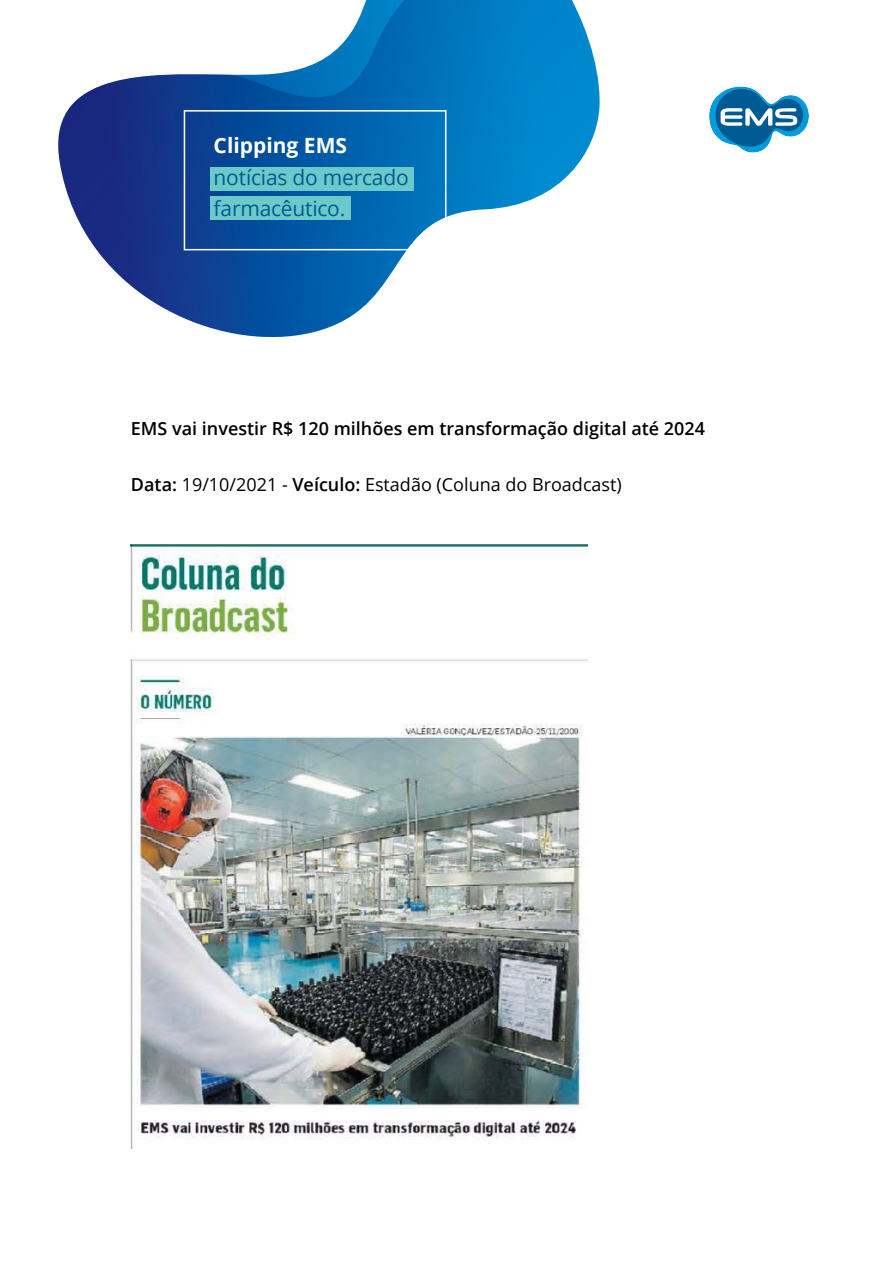
<style>
.page{position:relative;width:893px;height:1263px;background:#fff}
.page>*{position:absolute;margin:0;border:0;box-sizing:border-box;transform-origin:0 0}
.t1{font:21px/31.5px "Open Sans";letter-spacing:-.01em;color:#005a93}
.t2{font:700 21px "Open Sans";color:#fff}
.t3{font:600 18px "Open Sans";color:#000}
.t4{font:18px "Open Sans";color:#000}
.s1{font-weight:600}
</style>
<div class="page">
<svg style="left:58px;top:0;width:542px;height:338px"></svg>
<div style="left:184px;top:110px;width:262px;height:140px;border:2px solid #fff"></div>
<div style="left:210px;top:196px;width:140px;height:23px;background:#6cc9c9"></div>
<div style="left:210px;top:167px;width:203px;height:23px;background:#6cc9c9"></div>
<svg style="left:709px;top:86px;width:100px;height:67px"></svg>
<img style="left:131px;top:544px;width:457px;height:604px">
<p class="t2" style="left:214px;top:131px;width:135px">Clipping EMS</p>
<p class="t1" style="left:214px;top:161px;width:197px">notícias do mercado farmacêutico.</p>
<p class="t3" style="left:131px;top:416px;width:576px">EMS vai investir R$ 120 milhões em transformação digital até 2024</p>
<p class="t4" style="left:131px;top:472px;width:492px"><span class="s1">Data:</span> 19/10/2021 - <span class="s1">Veículo:</span> Estadão (Coluna do Broadcast)</p>
</div>
